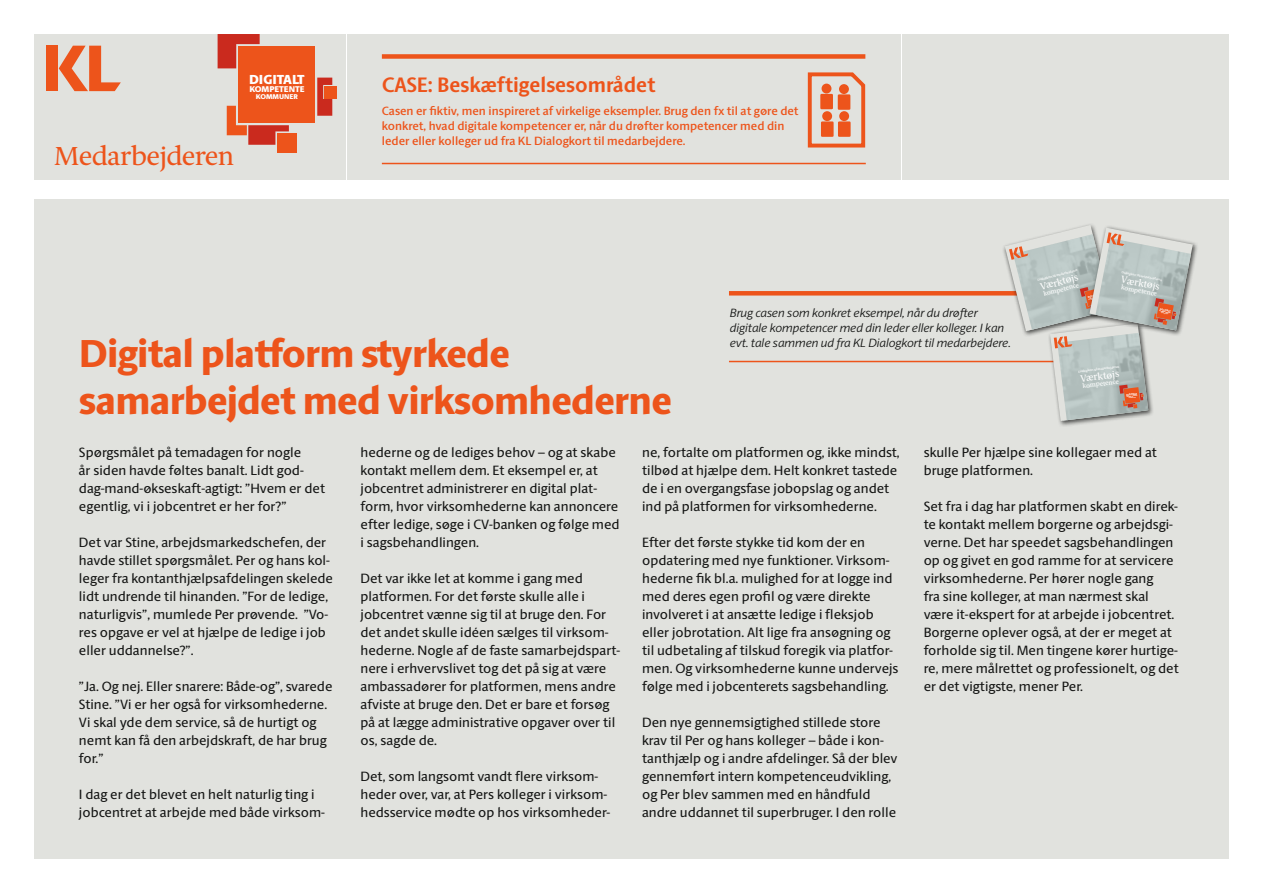
<style>
.page{position:relative;width:1263px;height:893px;background:#fff}
.page>*{position:absolute;margin:0;border:0;box-sizing:border-box;transform-origin:0 0}
.t1{font:800 39px "ID Sans";letter-spacing:-.02em;color:#ed541b}
.t2{font:26.1px "ID Serif";letter-spacing:-.02em;color:#ed541b}
.t3{font:700 21px "ID Sans";color:#ed541b}
.t4{font:13.5px/18px "ID Sans";color:#131413}
.t5{font:800 13.2px "ID Sans";color:#fff}
.t6{font:600 12px/15px "ID Sans";color:#ed541b}
.t7{font:italic 300 12px/15px "ID Sans";color:#131413}
.t8{font:9.6px "ID Serif";color:#fff}
.t9{font:800 8.4px "ID Sans";color:#fff}
.t10{font:800 7.05px "ID Sans";color:#fff}
.t11{font:6.45px "ID Serif";color:#fff}
.t12{font:700 3px "ID Serif";color:#fff}
.t13{font:800 2.55px "ID Sans";color:#fff}
.t14{font:800 1.65px "ID Sans";color:#fff}
</style>
<div class="page">
<div style="left:34px;top:34px;width:311px;height:145px;background:#e1e2de"></div>
<div style="left:46px;top:46px;width:12px;height:45px;background:#ed541b"></div>
<svg style="left:59px;top:46px;width:62px;height:45px"></svg>
<svg style="left:218px;top:34px;width:42px;height:34px"></svg>
<svg style="left:227px;top:106px;width:62px;height:39px"></svg>
<div style="left:277px;top:133px;width:20px;height:20px;background:#ed541b"></div>
<svg style="left:317px;top:78px;width:15px;height:38px"></svg>
<div style="left:238px;top:46px;width:77px;height:77px;background:#ed541b"></div>
<div style="left:324px;top:86px;width:12px;height:12px;background:#ed541b"></div>
<div style="left:903px;top:34px;width:326px;height:145px;background:#e1e2de"></div>
<div style="left:347px;top:34px;width:554px;height:145px;background:#e1e2de"></div>
<hr style="left:382px;top:163px;width:484px;height:1px;background:#ed541b">
<div style="left:382px;top:54px;width:483px;height:5px;background:#ed541b"></div>
<div style="left:34px;top:200px;width:1195px;height:659px;background:#e1e2de"></div>
<svg style="left:807px;top:72px;width:59px;height:76px"></svg>
<div style="left:838px;top:121px;width:13px;height:16px;background:#ed541b"></div>
<div style="left:839px;top:111px;width:10px;height:10px;background:#ed541b;border-radius:50%"></div>
<div style="left:820px;top:94px;width:13px;height:15px;background:#ed541b"></div>
<div style="left:821px;top:84px;width:10px;height:10px;background:#ed541b;border-radius:50%"></div>
<div style="left:838px;top:94px;width:12px;height:16px;background:#ed541b"></div>
<div style="left:839px;top:84px;width:10px;height:10px;background:#ed541b;border-radius:50%"></div>
<div style="left:821px;top:121px;width:13px;height:16px;background:#ed541b"></div>
<div style="left:822px;top:111px;width:10px;height:10px;background:#ed541b;border-radius:50%"></div>
<hr style="left:729px;top:361px;width:348px;height:1px;background:#ed541b">
<div style="left:729px;top:291px;width:350px;height:5px;background:#ed541b"></div>
<div style="left:1002px;top:222px;width:115px;height:115px;background:#e1e2de"></div>
<div style="left:1047px;top:321px;width:107px;height:106px;background:#131413;opacity:.75"></div>
<div style="left:1087px;top:225px;width:111px;height:111px;background:#131413;opacity:.75"></div>
<svg style="left:1005px;top:225px;width:188px;height:196px"></svg>
<p class="t5" style="left:249px;top:72px;width:57px">DIGITALT</p>
<p class="t9" style="left:249px;top:84px;width:57px">KOMPETENTE</p>
<p class="t10" style="left:256px;top:93px;width:44px">KOMMUNER</p>
<p class="t2" style="left:54px;top:140px;width:181px">Medarbejderen</p>
<p class="t3" style="left:382px;top:72px;width:275px">CASE: Beskæftigelsesområdet</p>
<p class="t6" style="left:382px;top:104px;width:418px">Casen er fiktiv, men inspireret af virkelige eksempler. Brug den fx til at gøre det konkret, hvad digitale kompetencer er, når du drøfter kompetencer med din leder eller kolleger ud fra KL Dialogkort til medarbejdere.</p>
<p class="t12" style="left:1037px;top:278px;width:43px;rotate:-14deg">Dialogkort til medarbejderen</p>
<p class="t12" style="left:1122px;top:270px;width:43px;rotate:11deg">Dialogkort til medarbejderen</p>
<p class="t13" style="left:1160px;top:308px;width:12px;rotate:11deg">DIGITALT</p>
<p class="t14" style="left:1160px;top:310px;width:12px;rotate:11deg">KOMPETENTE</p>
<p class="t8" style="left:1039px;top:281px;width:41px;rotate:-14deg">Værktøjs</p>
<p class="t8" style="left:1122px;top:273px;width:41px;rotate:11deg">Værktøjs</p>
<p class="t11" style="left:1042px;top:290px;width:38px;rotate:-14deg">kompetence</p>
<p class="t11" style="left:1122px;top:283px;width:38px;rotate:11deg">kompetence</p>
<p class="t13" style="left:1088px;top:296px;width:12px;rotate:-14deg">DIGITALT</p>
<p class="t7" style="left:730px;top:306px;width:249px">Brug casen som konkret eksempel, når du drøfter</p>
<p class="t7" style="left:730px;top:321px;width:282px">digitale kompetencer med din leder eller kolleger. I kan evt. tale sammen ud fra KL Dialogkort til medarbejdere.</p>
<p class="t1" style="left:79px;top:330px;width:433px">Digital platform styrkede</p>
<p class="t1" style="left:79px;top:377px;width:595px">samarbejdet med virksomhederne</p>
<p class="t4" style="left:79px;top:443px;width:248px">Spørgsmålet på temadagen for nogle<br>år siden havde føltes banalt. Lidt god&shy;dag-mand-økseskaft-agtigt: ”Hvem er det egentlig, vi i jobcentret er her for?”</p>
<p class="t4" style="left:79px;top:533px;width:256px">Det var Stine, arbejdsmarkedschefen, der havde stillet spørgsmålet. Per og hans kol&shy;leger fra kontanthjælpsafdelingen skelede lidt undrende til hinanden. ”For de ledige, naturligvis”, mumlede Per prøvende. ”Vo&shy;res opgave er vel at hjælpe de ledige i job eller uddannelse?”.</p>
<p class="t4" style="left:79px;top:677px;width:255px">”Ja. Og nej. Eller snarere: Både-og”, svarede Stine. ”Vi er her også for virksomhederne.<br>Vi skal yde dem service, så de hurtigt og nemt kan få den arbejdskraft, de har brug for.”</p>
<p class="t4" style="left:79px;top:785px;width:248px">I dag er det blevet en helt naturlig ting i jobcentret at arbejde med både virksom-</p>
<p class="t12" style="left:1078px;top:370px;width:43px;rotate:-7deg">Dialogkort til medarbejderen</p>
<p class="t8" style="left:1079px;top:373px;width:41px;rotate:-7deg">Værktøjs</p>
<p class="t11" style="left:1082px;top:382px;width:38px;rotate:-7deg">kompetence</p>
<p class="t13" style="left:1126px;top:393px;width:12px;rotate:-7deg">DIGITALT</p>
<p class="t14" style="left:1126px;top:396px;width:12px;rotate:-7deg">KOMPETENTE</p>
<p class="t4" style="left:361px;top:443px;width:261px">hederne og de lediges behov – og at skabe kontakt mellem dem. Et eksempel er, at jobcentret administrerer en digital plat&shy;form, hvor virksomhederne kan annoncere efter ledige, søge i CV-banken og følge med i sagsbehandlingen.</p>
<p class="t4" style="left:361px;top:569px;width:261px">Det var ikke let at komme i gang med platformen. For det første skulle alle i jobcentret vænne sig til at bruge den. For det andet skulle idéen sælges til virksom&shy;hederne. Nogle af de faste samarbejdspart&shy;nere i erhvervslivet tog det på sig at være ambassadører for platformen, mens andre afviste at bruge den. Det er bare et forsøg på at lægge administrative opgaver over til os, sagde de.</p>
<p class="t4" style="left:361px;top:767px;width:251px">Det, som langsomt vandt flere virksom&shy;heder over, var, at Pers kolleger i virksom&shy;hedsservice mødte op hos virksomheder-</p>
<p class="t4" style="left:642px;top:443px;width:259px">ne, fortalte om platformen og, ikke mindst, tilbød at hjælpe dem. Helt konkret tastede de i en overgangsfase jobopslag og andet ind på platformen for virksomhederne.</p>
<p class="t4" style="left:642px;top:533px;width:258px">Efter det første stykke tid kom der en opdatering med nye funktioner. Virksom&shy;hederne fik bl.a. mulighed for at logge ind med deres egen profil og være direkte involveret i at ansætte ledige i fleksjob eller jobrotation. Alt lige fra ansøgning og til udbetaling af tilskud foregik via platfor&shy;men. Og virksomhederne kunne undervejs følge med i jobcenterets sagsbehandling.</p>
<p class="t4" style="left:642px;top:713px;width:257px">Den nye gennemsigtighed stillede store krav til Per og hans kolleger – både i kon&shy;tanthjælp og i andre afdelinger. Så der blev gennemført intern kompetenceudvikling, og Per blev sammen med en håndfuld andre uddannet til superbruger. I den rolle</p>
<p class="t4" style="left:924px;top:443px;width:235px">skulle Per hjælpe sine kollegaer med at bruge platformen.</p>
<p class="t4" style="left:924px;top:497px;width:257px">Set fra i dag har platformen skabt en direk&shy;te kontakt mellem borgerne og arbejdsgi&shy;verne. Det har speedet sagsbehandlingen op og givet en god ramme for at servicere virksomhederne. Per hører nogle gang<br>fra sine kolleger, at man nærmest skal være it-ekspert for at arbejde i jobcentret.<br>Borgerne oplever også, at der er meget at forholde sig til. Men tingene kører hurtige&shy;re, mere målrettet og professionelt, og det er det vigtigste, mener Per.</p>
</div>
